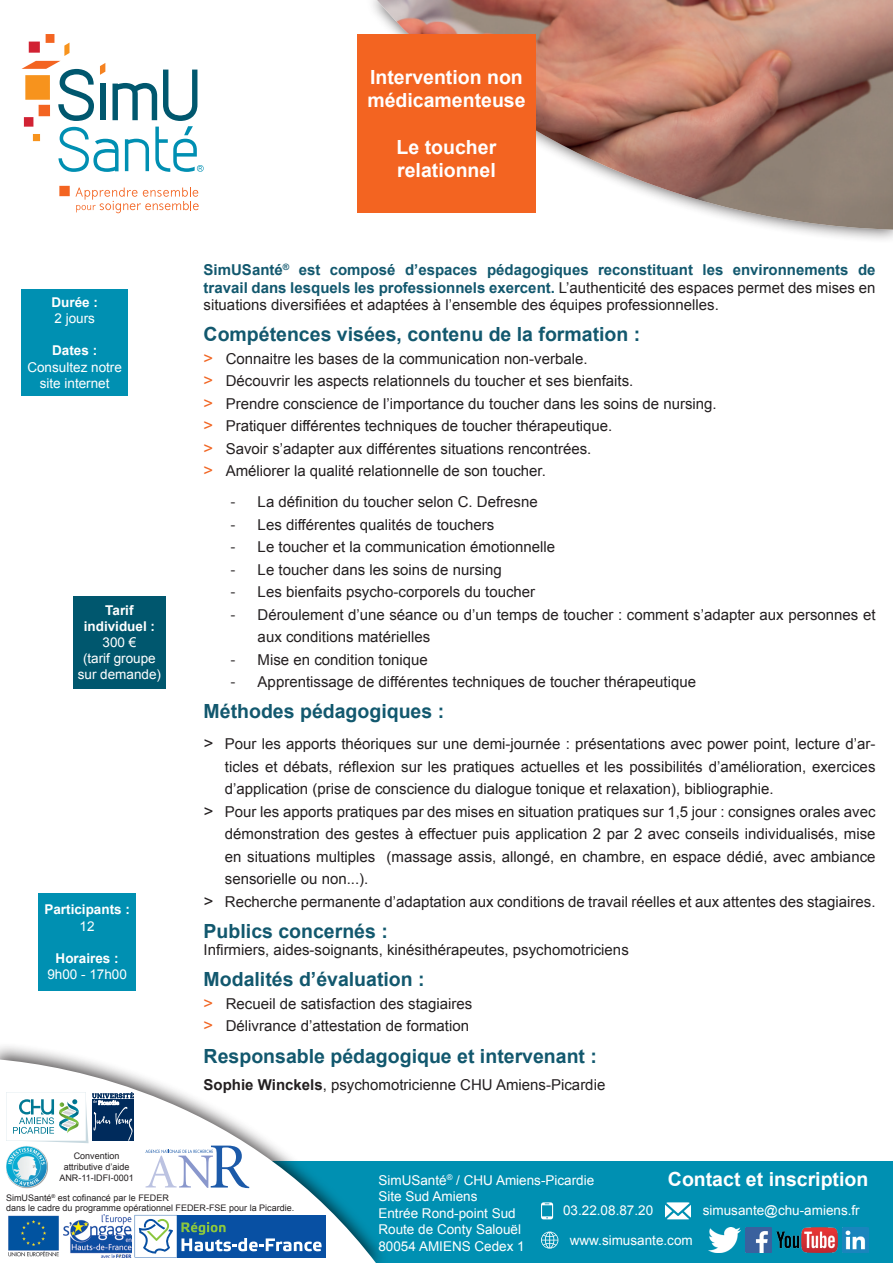
<style>
.page{position:relative;width:893px;height:1263px;background:#fff}
.page>*{position:absolute;margin:0;border:0;box-sizing:border-box;transform-origin:0 0}
.t1{font:700 19.5px "Arial";color:#12586e}
.t2{font:700 19.5px/23.4px "Arial";color:#fff}
.t3{font:15px/22.5px "Arial";color:#231f20}
.t4{font:700 15px/17.2px "Arial";color:#12586e;text-align:justify}
.t5{font:13.5px/16.5px "Arial";color:#fff;text-align:center}
.t6{font:700 13.5px/16.2px "Arial";color:#fff;text-align:center}
.t7{font:9px/10.8px "Arial";color:#231f20;text-align:center}
.s1{font-weight:400;color:#231f20}
.s2{font-size:16.5px;color:#f16522}
.s3{font-family:"Calibri";font-size:16.5px}
.s4{font-size:16.5px}
.s5{font-weight:700}
</style>
<div class="page">
<div style="left:365px;top:0;width:528px;height:243px;background:#231f20;opacity:.75"></div>
<img style="left:377px;top:0;width:516px;height:230px">
<div style="left:0;top:1161px;width:893px;height:102px;background:#0090b2"></div>
<div style="left:0;top:1042px;width:390px;height:221px;background:#231f20;opacity:.75"></div>
<svg style="left:0;top:1059px;width:377px;height:204px"></svg>
<div style="left:46px;top:34px;width:8px;height:9px;background:#f36421"></div>
<div style="left:29px;top:42px;width:11px;height:11px;background:#d12233"></div>
<svg style="left:22px;top:43px;width:182px;height:129px"></svg>
<div style="left:59px;top:186px;width:11px;height:10px;background:#f36421"></div>
<svg style="left:75px;top:188px;width:124px;height:25px"></svg>
<img style="left:6px;top:1145px;width:42px;height:43px">
<svg style="left:145px;top:1145px;width:104px;height:43px"></svg>
<img style="left:6px;top:1215px;width:55px;height:42px">
<img style="left:64px;top:1215px;width:67px;height:42px">
<div style="left:177px;top:1215px;width:149px;height:42px;background:#0850a3"></div>
<svg style="left:135px;top:1215px;width:187px;height:42px"></svg>
<svg style="left:6px;top:1092px;width:128px;height:51px"></svg>
<svg style="left:541px;top:1202px;width:12px;height:17px"></svg>
<svg style="left:665px;top:1202px;width:26px;height:17px"></svg>
<svg style="left:541px;top:1231px;width:17px;height:17px"></svg>
<img style="left:776px;top:1227px;width:61px;height:26px">
<img style="left:843px;top:1227px;width:25px;height:26px">
<img style="left:709px;top:1227px;width:31px;height:26px">
<img style="left:745px;top:1227px;width:26px;height:26px">
<div style="left:357px;top:34px;width:179px;height:179px;background:#f36421"></div>
<div style="left:22px;top:289px;width:106px;height:106px;background:#0090b2"></div>
<div style="left:38px;top:893px;width:98px;height:98px;background:#0090b2"></div>
<div style="left:73px;top:596px;width:93px;height:92px;background:#00576e"></div>
<p class="t6" style="left:51px;top:294px;width:48px">Durée :</p>
<p class="t5" style="left:54px;top:310px;width:42px">2 jours</p>
<p class="t6" style="left:52px;top:343px;width:47px">Dates :</p>
<p class="t5" style="left:27px;top:359px;width:96px">Consultez notre site internet</p>
<p class="t6" style="left:84px;top:602px;width:73px">Tarif individuel :</p>
<p class="t5" style="left:78px;top:634px;width:85px">300 €<br>(tarif groupe sur demande)</p>
<p class="t6" style="left:44px;top:902px;width:87px">Participants :</p>
<p class="t5" style="left:80px;top:918px;width:17px">12</p>
<p class="t6" style="left:56px;top:950px;width:65px">Horaires :</p>
<p class="t5" style="left:47px;top:966px;width:81px">9h00 - 17h00</p>
<h1 class="t2" style="left:367px;top:66px;width:160px">Intervention non médicamenteuse</h1>
<h1 class="t2" style="left:397px;top:136px;width:101px">Le toucher relationnel</h1>
<p class="t4" style="left:204px;top:262px;width:673px">SimUSanté<sup>®</sup> est composé d’espaces pédagogiques reconstituant les environnements de travail dans lesquels les professionnels exercent. <span class="s1">L’authenticité des espaces permet des mises en situations diversifiées et adaptées à l’ensemble des équipes professionnelles.</span></p>
<h1 class="t1" style="left:204px;top:321px;width:438px">Compétences visées, contenu de la formation :</h1>
<p class="t3" style="left:204px;top:347px;width:515px"><span class="s2">˃</span> Connaitre les bases de la communication non-verbale.<br><span class="s2">˃</span> Découvrir les aspects relationnels du toucher et ses bienfaits.<br><span class="s2">˃</span> Prendre conscience de l’importance du toucher dans les soins de nursing. <span class="s2">˃</span> Pratiquer différentes techniques de toucher thérapeutique.<br><span class="s2">˃</span> Savoir s’adapter aux différentes situations rencontrées.<br><span class="s2">˃</span> Améliorer la qualité relationnelle de son toucher.</p>
<p class="t3" style="left:231px;top:491px;width:309px"><span class="s3">-</span> La définition du toucher selon C. Defresne</p>
<p class="t3" style="left:231px;top:513px;width:265px"><span class="s3">-</span> Les différentes qualités de touchers</p>
<p class="t3" style="left:231px;top:536px;width:326px"><span class="s3">-</span> Le toucher et la communication émotionnelle</p>
<p class="t3" style="left:231px;top:558px;width:273px"><span class="s3">-</span> Le toucher dans les soins de nursing</p>
<p class="t3" style="left:231px;top:581px;width:306px"><span class="s3">-</span> Les bienfaits psycho-corporels du toucher</p>
<p class="t3" style="left:258px;top:603px;width:619px;text-indent:-27px"><span class="s3">-</span> Déroulement d’une séance ou d’un temps de toucher : comment s’adapter aux personnes et aux conditions matérielles</p>
<p class="t3" style="left:231px;top:648px;width:199px"><span class="s3">-</span> Mise en cond ition tonique</p>
<p class="t3" style="left:231px;top:671px;width:467px"><span class="s3">-</span> Apprentissage de différentes techniques de toucher thérapeutique</p>
<h1 class="t1" style="left:204px;top:698px;width:242px">Méthodes pédagogiques :</h1>
<p class="t3" style="left:204px;top:733px;width:673px"><span class="s4">˃</span> Pour les apports théoriques sur une demi-journée : présentations avec power point, lecture d’ar-</p>
<p class="t3" style="left:225px;top:755px;width:652px">ticles et débats, réflexion sur les pratiques actuelles et les possibilités d’amélioration, exercices</p>
<p class="t3" style="left:225px;top:778px;width:550px">d’application (prise de conscience du dialogue tonique et relaxation), bibliographie.</p>
<p class="t3" style="left:204px;top:800px;width:673px"><span class="s4">˃</span> Pour les apports pratiques par des mises en situation pratiques sur 1,5 jour : consignes orales avec</p>
<p class="t3" style="left:225px;top:823px;width:652px">démonstration des gestes à effectuer puis application 2 par 2 avec conseils individualisés, mise</p>
<p class="t3" style="left:225px;top:845px;width:652px">en situations multiples (massage assis, allongé, en chambre, en espace dédié, avec ambiance</p>
<p class="t3" style="left:225px;top:868px;width:145px">sensorielle ou non...).</p>
<p class="t3" style="left:204px;top:890px;width:673px"><span class="s4">˃</span> Recherche permanente d’adaptation aux conditions de travail réelles et aux attentes des stagiaires.</p>
<h1 class="t1" style="left:204px;top:918px;width:186px">Publics concernés :</h1>
<p class="t3" style="left:204px;top:939px;width:427px">Infirmiers, aides-soignants, kinésithérapeutes, psychomotriciens</p>
<h1 class="t1" style="left:204px;top:966px;width:223px">Modalités d’évaluation :</h1>
<p class="t3" style="left:204px;top:992px;width:270px"><span class="s2">˃</span> Recueil de satisfaction des stagiaires <span class="s2">˃</span> Délivrance d’attestation de formation</p>
<h1 class="t1" style="left:204px;top:1043px;width:395px">Responsable pédagogique et intervenant :</h1>
<p class="t3" style="left:204px;top:1074px;width:403px"><span class="s5">Sophie Winckels</span>, psychomotricienne CHU Amiens-Picardie</p>
<p class="t7" style="left:59px;top:1151px;width:76px">Convention attributive d’aide<br>ANR-11-IDFI-0001</p>
<p class="t7" style="left:6px;top:1192px;width:290px;text-align:left">SimUSanté<sup>®</sup> est cofinancé par le FEDER<br>dans le cadre du programme opérationnel FEDER-FSE pour la Picardie.</p>
<p class="t5" style="left:563px;top:1202px;width:92px">03.22.08.87.20</p>
<p class="t5" style="left:703px;top:1202px;width:158px">simusante@chu-amiens.fr</p>
<p class="t5" style="left:570px;top:1232px;width:125px">www.simusante.com</p>
<p class="t5" style="left:378px;top:1172px;width:217px">SimUSanté<sup>®</sup> / CHU Amiens-Picardie</p>
<h1 class="t2" style="left:668px;top:1168px;width:202px">Contact et inscription</h1>
<p class="t5" style="left:378px;top:1188px;width:148px;text-align:left">Site Sud Amiens<br>Entrée Rond-point Sud<br>Route de Conty Salouël<br>80054 AMIENS Cedex 1</p>
</div>
